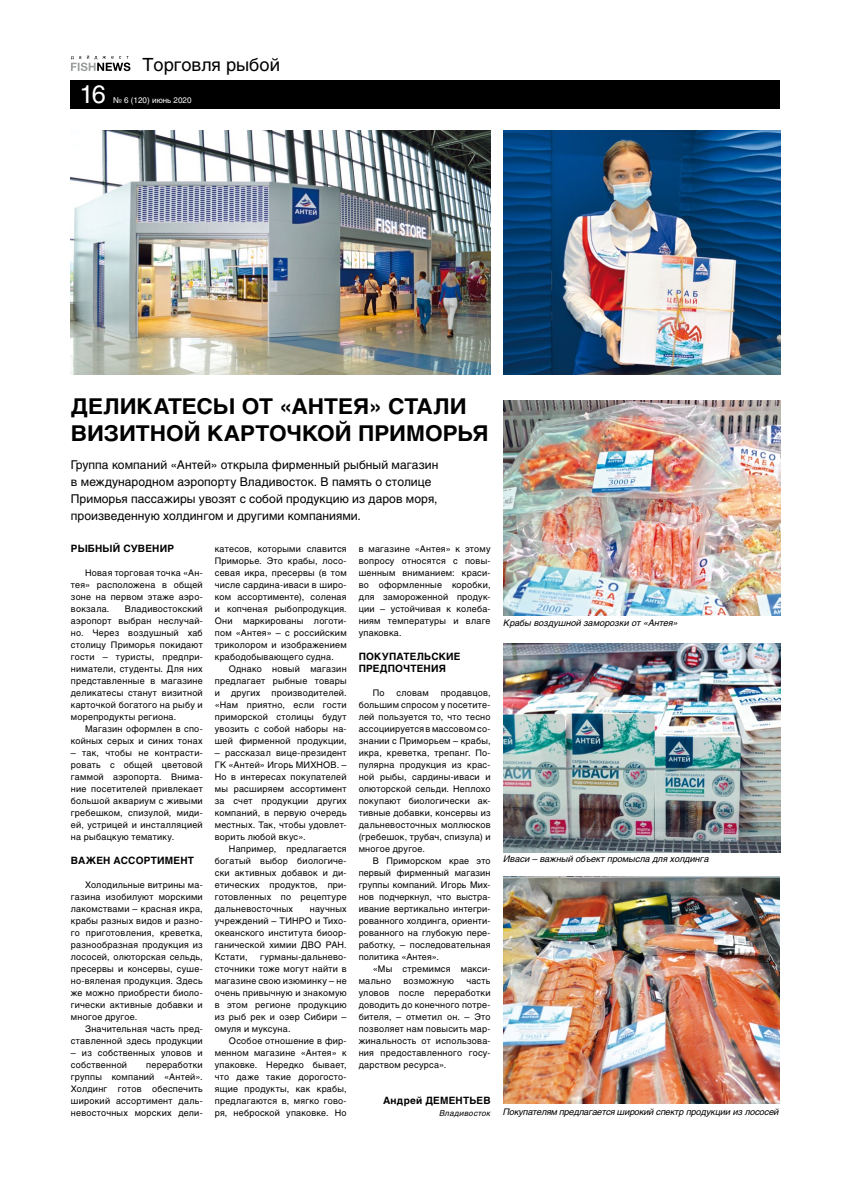
<style>
.page{position:relative;width:851px;height:1191px;background:#fff}
.page>*{position:absolute;margin:0;border:0;box-sizing:border-box;transform-origin:0 0}
.t1{font:25px "Helios C";color:#fff}
.t2{font:700 21.6px/26.8px "Helios C";color:#000;scale:1.04 1}
.t3{font:18px "Helios C";color:#000}
.t4{font:12px/17px "Helios C";letter-spacing:.005em;color:#000}
.t5{font:700 10px/12px "Helios C";letter-spacing:.02em;color:#000}
.t6{font:9px/12px "Helios C";letter-spacing:.025em;color:#000;text-align:justify}
.t7{font:italic 9px "Helios C";color:#000}
.t8{font:italic 9px "Helios C";letter-spacing:-.02em;color:#000}
.t9{font:8px "Helios C";color:#fff}
.t10{font:italic 8px "Helios C";letter-spacing:.03em;color:#000}
</style>
<div class="page">
<div style="left:71px;top:80px;width:709px;height:29px;background:#000"></div>
<svg style="left:71px;top:55px;width:59px;height:16px"></svg>
<img style="left:71px;top:130px;width:419px;height:244px">
<img style="left:503px;top:130px;width:277px;height:244px">
<img style="left:503px;top:400px;width:277px;height:215px">
<img style="left:503px;top:643px;width:277px;height:209px">
<img style="left:503px;top:877px;width:276px;height:227px">
<h3 class="t3" style="left:142px;top:54px;width:139px">Торговля рыбой</h3>
<h1 class="t1" style="left:79px;top:79px;width:28px">16</h1>
<p class="t9" style="left:113px;top:96px;width:80px">№ 6 (120) июнь 2020</p>
<h2 class="t2" style="left:71px;top:393px;width:403px">ДЕЛИКАТЕСЫ ОТ «АНТЕЯ» СТАЛИ<br>ВИЗИТНОЙ КАРТОЧКОЙ ПРИМОРЬЯ</h2>
<h3 class="t4" style="left:71px;top:456px;width:369px">Группа компаний «Антей» открыла фирменный рыбный магазин в международном аэропорту Владивосток. В память о столице Приморья пассажиры увозят с собой продукцию из даров моря, произведенную холдингом и другими компаниями.</h3>
<p class="t5" style="left:71px;top:542px;width:105px">РЫБНЫЙ СУВЕНИР</p>
<p class="t6" style="left:71px;top:567px;width:133px;text-indent:14px">Новая торговая точка «Ан&shy;тея» расположена в общей зоне на первом этаже аэро&shy;вокзала.</p>
<p class="t6" style="left:71px;top:603px;width:133px;text-indent:54px">Владивостокский аэропорт выбран неслучай&shy;но. Через воздушный хаб столицу Приморья покидают гости – туристы, предпри&shy;ниматели, студенты. Для них представленные в магазине деликатесы станут визитной карточкой богатого на рыбу и морепродукты региона.</p>
<p class="t6" style="left:71px;top:723px;width:133px;text-align:right">Магазин оформлен в спо&shy;койных серых и синих тонах</p>
<p class="t6" style="left:71px;top:747px;width:133px">– так, чтобы не контрасти&shy;ровать с общей цветовой гаммой аэропорта. Внима&shy;ние посетителей привлекает большой аквариум с живыми гребешком, спизулой, миди&shy;ей, устрицей и инсталляцией на рыбацкую тематику.</p>
<p class="t5" style="left:71px;top:854px;width:125px">ВАЖЕН АССОРТИМЕНТ</p>
<p class="t6" style="left:71px;top:879px;width:133px;text-indent:14px">Холодильные витрины ма&shy;газина изобилуют морскими лакомствами – красная икра, крабы разных видов и разно&shy;го приготовления, креветка, разнообразная продукция из лососей, олюторская сельдь, пресервы и консервы, суше&shy;но-вяленая продукция. Здесь же можно приобрести биоло&shy;гически активные добавки и многое другое.</p>
<p class="t6" style="left:71px;top:1023px;width:133px;text-align:right">Значительная часть пред&shy;ставленной здесь продукции</p>
<p class="t6" style="left:71px;top:1047px;width:133px">– из собственных уловов и собственной</p>
<p class="t6" style="left:71px;top:1059px;width:133px;text-indent:75px">переработки группы компаний «Антей».<br>Холдинг готов обеспечить широкий ассортимент даль&shy;невосточных морских дели-</p>
<p class="t6" style="left:215px;top:543px;width:133px">катесов, которыми славится Приморье. Это крабы, лосо&shy;севая икра, пресервы (в том числе сардина-иваси в широ&shy;ком ассортименте), соленая и копченая рыбопродукция.<br>Они маркированы логоти&shy;пом «Антея» – с российским триколором и изображением крабодобывающего судна.</p>
<p class="t6" style="left:215px;top:663px;width:133px;text-indent:14px">Однако новый магазин предлагает рыбные товары и других производителей. «Нам приятно, если гости приморской столицы будут увозить с собой наборы на&shy;шей фирменной продукции,</p>
<p class="t6" style="left:215px;top:747px;width:133px">– рассказал вице-президент ГК «Антей» Игорь МИХНОВ. – Но в интересах покупателей мы расширяем ассортимент за счет продукции других компаний, в первую очередь местных. Так, чтобы удовлет&shy;ворить любой вкус».</p>
<p class="t6" style="left:215px;top:843px;width:133px;text-indent:14px">Например, предлагается богатый выбор биологиче&shy;ски активных добавок и ди&shy;етических продуктов, при&shy;готовленных по рецептуре дальневосточных</p>
<p class="t6" style="left:215px;top:903px;width:133px;text-indent:95px">научных учреждений – ТИНРО и Тихо&shy;океанского института биоор&shy;ганической химии ДВО РАН.<br>Кстати,</p>
<p class="t6" style="left:215px;top:951px;width:133px;text-indent:45px">гурманы-дальнево&shy;сточники тоже могут найти в магазине свою изюминку – не очень привычную и знакомую в этом регионе продукцию из рыб рек и озер Сибири – омуля и муксуна.</p>
<p class="t6" style="left:215px;top:1035px;width:133px;text-indent:14px">Особое отношение в фир&shy;менном магазине «Антея» к упаковке. Нередко бывает, что даже такие дорогосто&shy;ящие продукты, как крабы, предлагаются в, мягко гово&shy;ря, неброской упаковке. Но</p>
<p class="t6" style="left:358px;top:543px;width:133px">в магазине «Антея» к этому вопросу относятся с повы&shy;шенным вниманием: краси&shy;во оформленные коробки, для замороженной продук&shy;ции – устойчивая к колеба&shy;ниям температуры и влаге упаковка.</p>
<p class="t5" style="left:358px;top:650px;width:103px">ПОКУПАТЕЛЬСКИЕ<br>ПРЕДПОЧТЕНИЯ</p>
<p class="t6" style="left:373px;top:687px;width:13px">По</p>
<p class="t6" style="left:396px;top:687px;width:34px">словам</p>
<p class="t6" style="left:358px;top:687px;width:133px;text-indent:82px">продавцов, большим спросом у посетите&shy;лей пользуется то, что тесно ассоциируется в массовом со&shy;знании с Приморьем – крабы, икра, креветка, трепанг. По&shy;пулярна продукция из крас&shy;ной рыбы, сардины-иваси и олюторской сельди. Неплохо покупают биологически ак&shy;тивные добавки, консервы из дальневосточных моллюсков (гребешок, трубач, спизула) и многое другое.</p>
<p class="t6" style="left:358px;top:855px;width:133px;text-indent:14px">В Приморском крае это первый фирменный магазин группы компаний. Игорь Мих&shy;нов подчеркнул, что выстра&shy;ивание вертикально интегри&shy;рованного холдинга, ориенти&shy;рованного на глубокую пере&shy;работку, – последовательная политика «Антея».</p>
<p class="t6" style="left:358px;top:963px;width:133px;text-indent:14px">«Мы стремимся макси&shy;мально</p>
<p class="t6" style="left:358px;top:975px;width:133px;text-indent:108px">часть уловов после переработки доводить до конечного потре&shy;бителя, – отметил он. – Это позволяет нам повысить мар&shy;жинальность от использова&shy;ния предоставленного госу&shy;дарством ресурса».</p>
<p class="t5" style="left:383px;top:1094px;width:109px">Андрей ДЕМЕНТЬЕВ</p>
<p class="t10" style="left:439px;top:1108px;width:53px">Владивосток</p>
<p class="t6" style="left:403px;top:975px;width:52px">возможную</p>
<p class="t7" style="left:503px;top:617px;width:176px">Крабы воздушной заморозки от «Антея»</p>
<p class="t7" style="left:503px;top:854px;width:207px">Иваси – важный объект промысла для холдинга</p>
<p class="t8" style="left:503px;top:1106px;width:277px">Покупателям предлагается широкий спектр продукции из лососей</p>
</div>
